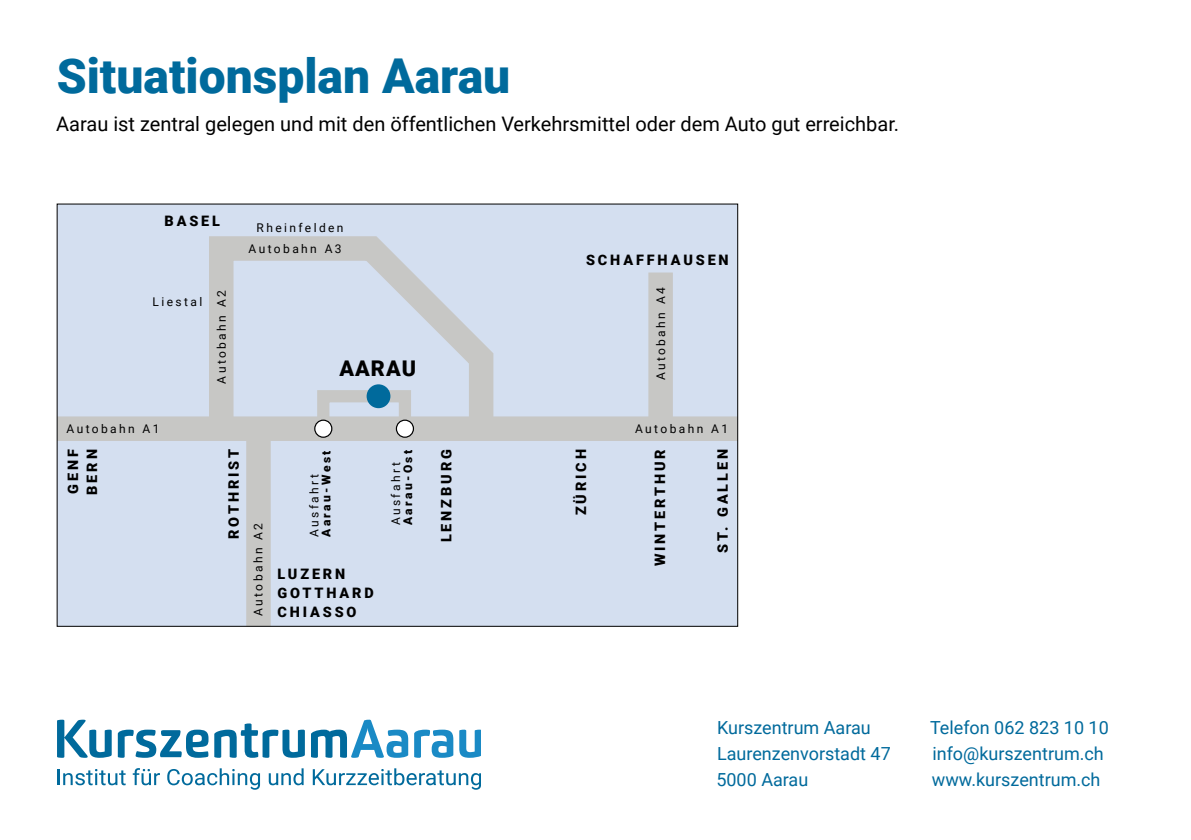
<style>
.page{position:relative;width:1191px;height:840px;background:#fff}
.page>*{position:absolute;margin:0;border:0;box-sizing:border-box;transform-origin:0 0}
.t1{font:900 48px "Roboto";color:#006a9c}
.t2{font:900 21.6px "Roboto";letter-spacing:.05em;color:#000}
.t3{font:20px "Roboto";color:#000}
.t4{font:18px/26px "Roboto";color:#006a9c}
.t5{font:900 14.4px/19.2px "Roboto";letter-spacing:.2em;color:#000}
.t6{font:12px "Roboto";letter-spacing:.2em;color:#000}
.t7{font:900 12px "Roboto";letter-spacing:.2em;color:#000}
</style>
<div class="page">
<svg style="left:57px;top:719px;width:55px;height:38px"></svg>
<svg style="left:118px;top:729px;width:90px;height:28px"></svg>
<svg style="left:214px;top:723px;width:91px;height:34px"></svg>
<svg style="left:311px;top:719px;width:97px;height:38px"></svg>
<svg style="left:414px;top:729px;width:39px;height:28px"></svg>
<svg style="left:459px;top:729px;width:22px;height:28px"></svg>
<hr style="left:57px;top:768px;width:3px;height:16px;background:#006a9c">
<svg style="left:63px;top:769px;width:63px;height:15px"></svg>
<svg style="left:133px;top:768px;width:27px;height:16px"></svg>
<svg style="left:167px;top:768px;width:93px;height:21px"></svg>
<svg style="left:269px;top:768px;width:35px;height:16px"></svg>
<svg style="left:313px;top:768px;width:168px;height:21px"></svg>
<svg style="left:56px;top:203px;width:683px;height:424px;background:#d0dae8"></svg>
<h1 class="t1" style="left:57px;top:42px;width:455px">Situationsplan Aarau</h1>
<p class="t3" style="left:56px;top:110px;width:844px">Aarau ist zentral gelegen und mit den öffentlichen Verkehrsmittel oder dem Auto gut erreichbar.</p>
<p class="t5" style="left:164px;top:210px;width:57px">BASEL</p>
<p class="t6" style="left:152px;top:293px;width:51px">Liestal</p>
<p class="t6" style="left:213px;top:383px;width:95px;rotate:-90deg">Autobahn A2</p>
<p class="t6" style="left:256px;top:219px;width:88px">Rheinfelden</p>
<p class="t6" style="left:248px;top:240px;width:95px">Autobahn A3</p>
<p class="t2" style="left:339px;top:353px;width:78px">AARAU</p>
<p class="t5" style="left:586px;top:250px;width:144px">SCHAFFHAUSEN</p>
<p class="t6" style="left:652px;top:380px;width:95px;rotate:-90deg">Autobahn A4</p>
<p class="t6" style="left:66px;top:420px;width:95px">Autobahn A1</p>
<p class="t6" style="left:635px;top:420px;width:95px">Autobahn A1</p>
<p class="t5" style="left:63px;top:494px;width:47px;rotate:-90deg">GENF<br>BERN</p>
<p class="t5" style="left:224px;top:538px;width:91px;rotate:-90deg">ROTHRIST</p>
<p class="t6" style="left:250px;top:615px;width:95px;rotate:-90deg">Autobahn A2</p>
<p class="t7" style="left:318px;top:536px;width:88px;rotate:-90deg">Aarau-West</p>
<p class="t6" style="left:306px;top:536px;width:64px;rotate:-90deg">Ausfahrt</p>
<p class="t5" style="left:277px;top:563px;width:98px">LUZERN<br>GOTTHARD<br>CHIASSO</p>
<p class="t7" style="left:399px;top:525px;width:77px;rotate:-90deg">Aarau-Ost</p>
<p class="t6" style="left:387px;top:525px;width:64px;rotate:-90deg">Ausfahrt</p>
<p class="t5" style="left:436px;top:542px;width:94px;rotate:-90deg">LENZBURG</p>
<p class="t5" style="left:571px;top:515px;width:68px;rotate:-90deg">ZÜRICH</p>
<p class="t5" style="left:650px;top:566px;width:119px;rotate:-90deg">WINTERTHUR</p>
<p class="t5" style="left:712px;top:552px;width:105px;rotate:-90deg">ST. GALLEN</p>
<p class="t4" style="left:716px;top:713px;width:176px">Kurszentrum Aarau<br>Laurenzenvorstadt 47<br>5000 Aarau</p>
<p class="t4" style="left:930px;top:713px;width:180px">Telefon 062 823 10 10 info@kurszentrum.ch www.kurszentrum.ch</p>
</div>
